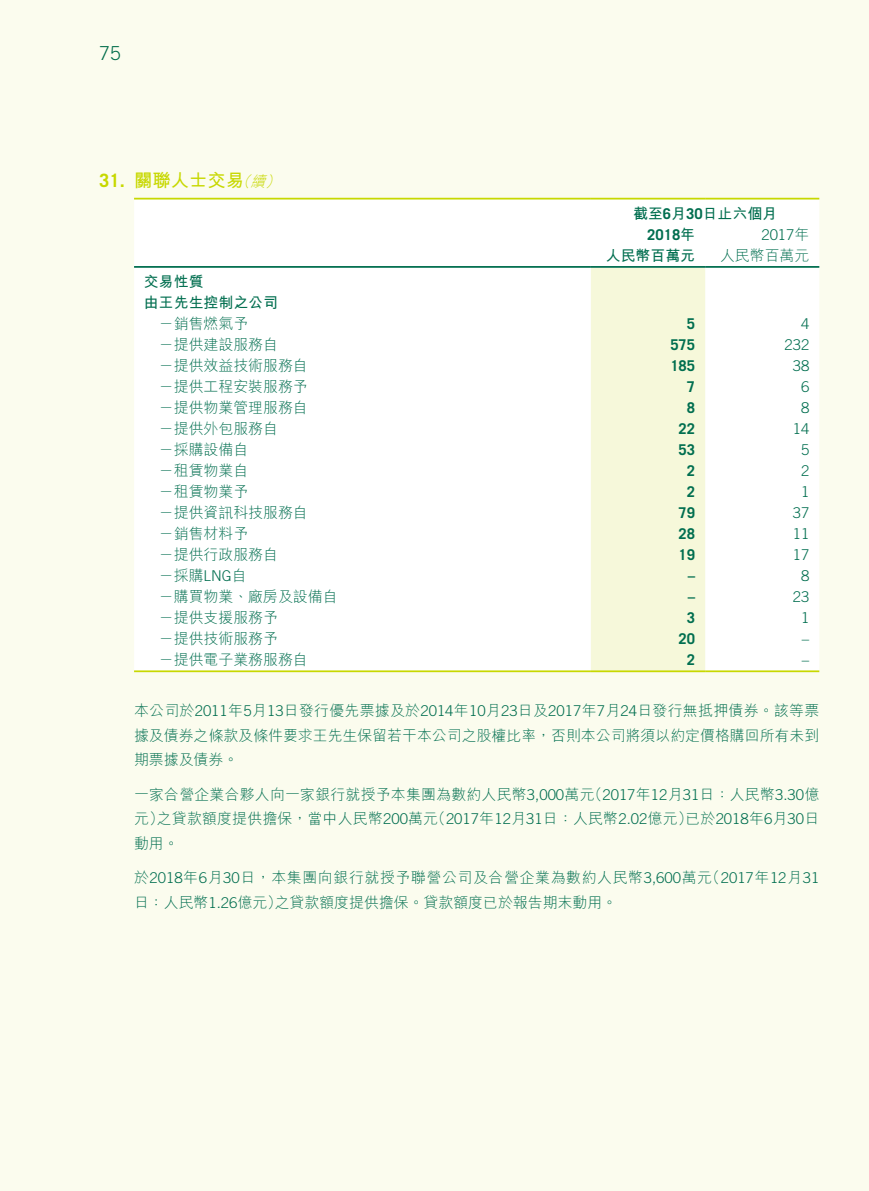
<style>
.page{position:relative;width:869px;height:1191px;background:#fff}
.page>*{position:absolute;margin:0;border:0;box-sizing:border-box;transform-origin:0 0}
.t1{font:300 19.25px "Trade Gothic LT Std";color:#006e4f}
.t2{font:700 18.38px "M Hei HK";color:#c7d800}
.t3{font:300 14.88px/24.5px "M Hei HK";color:#006e4f;text-align:justify}
.t4{font:300 14.88px/24.5px "M Hei HK";letter-spacing:.04em;color:#006e4f}
.t5{font:700 14.88px "Trade Gothic LT Std";color:#006e4f}
.t6{font:700 14.88px/21px "M Hei HK";color:#006e4f}
.t7{font:300 14.88px "Trade Gothic LT Std";color:#006e4f}
.s1{font-family:"Trade Gothic LT Std"}
.s2{font-weight:300;font-style:italic;font-size:14.88px}
.s3{font-family:"M Hei HK"}
</style>
<div class="page">
<div style="left:0;top:0;width:868px;height:1191px;background:#fbfcee"></div>
<div style="left:134px;top:199px;width:685px;height:471px;background:#fff"></div>
<div style="left:590px;top:268px;width:114px;height:402px;background:#f6f8da"></div>
<hr style="left:134px;top:198px;width:456px;height:1px;background:#c7d800">
<hr style="left:590px;top:198px;width:114px;height:1px;background:#c7d800">
<hr style="left:704px;top:198px;width:115px;height:1px;background:#c7d800">
<hr style="left:134px;top:266px;width:456px;height:2px;background:#006e4f">
<hr style="left:590px;top:266px;width:114px;height:2px;background:#006e4f">
<hr style="left:704px;top:266px;width:115px;height:2px;background:#006e4f">
<hr style="left:134px;top:670px;width:456px;height:2px;background:#c7d800">
<hr style="left:590px;top:670px;width:114px;height:2px;background:#c7d800">
<hr style="left:704px;top:670px;width:115px;height:2px;background:#c7d800">
<p class="t1" style="left:99px;top:42px;width:23px">75</p>
<p class="t2" style="left:99px;top:167px;width:186px"><span class="s1">31.</span> 關聯人士交易<span class="s2">（續）</span></p>
<p class="t6" style="left:633px;top:201px;width:145px">截至<span class="s1">6</span>月<span class="s1">30</span>日止六個月</p>
<p class="t5" style="left:647px;top:225px;width:49px">2018<span class="s3">年</span></p>
<p class="t7" style="left:761px;top:225px;width:49px">2017<span class="s3">年</span></p>
<p class="t6" style="left:605px;top:243px;width:91px">人民幣百萬元</p>
<p class="t3" style="left:719px;top:243px;width:91px">人民幣百萬元</p>
<p class="t6" style="left:144px;top:270px;width:135px">交易性質<br>由王先生控制之公司</p>
<p class="t3" style="left:159px;top:311px;width:91px">－銷售燃氣予</p>
<p class="t5" style="left:686px;top:314px;width:10px">5</p>
<p class="t7" style="left:800px;top:315px;width:10px">4</p>
<p class="t3" style="left:159px;top:332px;width:120px">－提供建設服務自</p>
<p class="t5" style="left:670px;top:335px;width:26px">575</p>
<p class="t7" style="left:784px;top:336px;width:26px">232</p>
<p class="t3" style="left:159px;top:353px;width:150px">－提供效益技術服務自</p>
<p class="t5" style="left:670px;top:356px;width:26px">185</p>
<p class="t7" style="left:792px;top:357px;width:18px">38</p>
<p class="t3" style="left:159px;top:374px;width:150px">－提供工程安裝服務予</p>
<p class="t5" style="left:686px;top:377px;width:10px">7</p>
<p class="t7" style="left:800px;top:378px;width:10px">6</p>
<p class="t3" style="left:159px;top:395px;width:150px">－提供物業管理服務自</p>
<p class="t5" style="left:686px;top:398px;width:10px">8</p>
<p class="t7" style="left:800px;top:399px;width:10px">8</p>
<p class="t3" style="left:159px;top:416px;width:120px">－提供外包服務自</p>
<p class="t5" style="left:678px;top:419px;width:18px">22</p>
<p class="t7" style="left:792px;top:420px;width:18px">14</p>
<p class="t3" style="left:159px;top:437px;width:91px">－採購設備自</p>
<p class="t5" style="left:678px;top:440px;width:18px">53</p>
<p class="t7" style="left:800px;top:441px;width:10px">5</p>
<p class="t3" style="left:159px;top:458px;width:91px">－租賃物業自</p>
<p class="t5" style="left:686px;top:461px;width:10px">2</p>
<p class="t7" style="left:800px;top:462px;width:10px">2</p>
<p class="t3" style="left:159px;top:479px;width:91px">－租賃物業予</p>
<p class="t5" style="left:686px;top:482px;width:10px">2</p>
<p class="t7" style="left:800px;top:483px;width:10px">1</p>
<p class="t3" style="left:159px;top:500px;width:150px">－提供資訊科技服務自</p>
<p class="t5" style="left:678px;top:503px;width:18px">79</p>
<p class="t7" style="left:792px;top:504px;width:18px">37</p>
<p class="t3" style="left:159px;top:521px;width:91px">－銷售材料予</p>
<p class="t5" style="left:678px;top:524px;width:18px">28</p>
<p class="t7" style="left:792px;top:525px;width:18px">11</p>
<p class="t3" style="left:159px;top:542px;width:120px">－提供行政服務自</p>
<p class="t5" style="left:678px;top:545px;width:18px">19</p>
<p class="t7" style="left:792px;top:546px;width:18px">17</p>
<p class="t3" style="left:159px;top:563px;width:89px">－採購<span class="s1">LNG</span>自</p>
<p class="t5" style="left:687px;top:566px;width:9px">–</p>
<p class="t7" style="left:800px;top:567px;width:10px">8</p>
<p class="t3" style="left:159px;top:584px;width:180px">－購買物業、廠房及設備自</p>
<p class="t5" style="left:687px;top:587px;width:9px">–</p>
<p class="t7" style="left:792px;top:588px;width:18px">23</p>
<p class="t3" style="left:159px;top:605px;width:120px">－提供支援服務予</p>
<p class="t5" style="left:686px;top:608px;width:10px">3</p>
<p class="t7" style="left:800px;top:609px;width:10px">1</p>
<p class="t3" style="left:159px;top:626px;width:120px">－提供技術服務予</p>
<p class="t5" style="left:678px;top:629px;width:18px">20</p>
<p class="t7" style="left:801px;top:630px;width:9px">–</p>
<p class="t3" style="left:159px;top:647px;width:150px">－提供電子業務服務自</p>
<p class="t5" style="left:686px;top:650px;width:10px">2</p>
<p class="t7" style="left:801px;top:651px;width:9px">–</p>
<p class="t3" style="left:134px;top:698px;width:686px">本公司於<span class="s1">2011</span>年<span class="s1">5</span>月<span class="s1">13</span>日發行優先票據及於<span class="s1">2014</span>年<span class="s1">10</span>月<span class="s1">23</span>日及<span class="s1">2017</span>年<span class="s1">7</span>月<span class="s1">24</span>日發行無抵押債券。該等票據及債券之條款及條件要求王先生保留若干本公司之股權比率，否則本公司將須以約定價格購回所有未到期票據及債券。</p>
<p class="t3" style="left:134px;top:782px;width:686px">一家合營企業合夥人向一家銀行就授予本集團為數約人民幣<span class="s1">3,000</span>萬元（<span class="s1">2017</span>年<span class="s1">12</span>月<span class="s1">31</span>日：人民幣<span class="s1">3.30</span>億元）之貸款額度提供擔保，當中人民幣<span class="s1">200</span>萬元（<span class="s1">2017</span>年<span class="s1">12</span>月<span class="s1">31</span>日：人民幣<span class="s1">2.02</span>億元）已於<span class="s1">2018</span>年<span class="s1">6</span>月<span class="s1">30</span>日動用。</p>
<p class="t4" style="left:134px;top:865px;width:686px">於<span class="s1">2018</span>年<span class="s1">6</span>月<span class="s1">30</span>日，本集團向銀行就授予聯營公司及合營企業為數約人民幣<span class="s1">3,600</span>萬元（<span class="s1">2017</span>年<span class="s1">12</span>月<span class="s1">31</span>日：人民幣<span class="s1">1.26</span>億元）之貸款額度提供擔保。貸款額度已於報告期末動用。</p>
</div>
